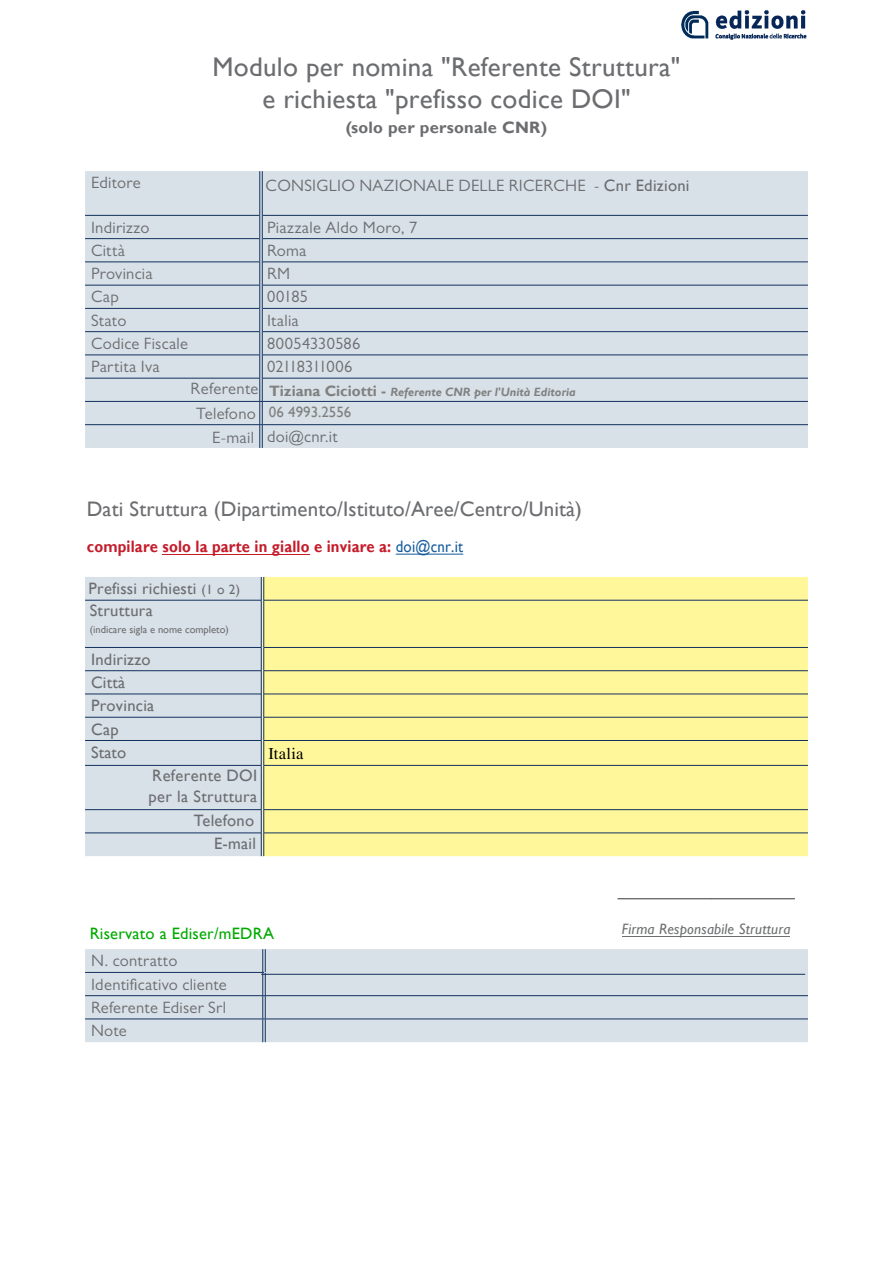
<style>
.page{position:relative;width:893px;height:1263px;background:#fff}
.page>*{position:absolute;margin:0;border:0;box-sizing:border-box;transform-origin:0 0}
.t1{font:27px/32.4px "Gill Sans";letter-spacing:.01em;color:#6c6d70;text-align:center}
.t2{font:21px "Gill Sans";letter-spacing:.005em;color:#6c6d70}
.t3{font:16.5px/23.2px "Gill Sans MT Pro";letter-spacing:.02em;color:#6c6d70;text-align:center}
.t4{font:16.5px/23.2px "Gill Sans";letter-spacing:.015em;color:#6c6d70}
.t5{font:700 16.5px "Gill Sans";letter-spacing:.01em;color:#c51c2b;scale:.9 1}
.t6{font:16.5px "Gill Sans";letter-spacing:.015em;color:#0a0}
.t7{font:700 16.5px "Gill Sans";letter-spacing:.015em;color:#6c6d70}
.t8{font:16.5px "Gill Sans MT Pro";letter-spacing:-.035em;color:#6c6d70}
.t9{font:16.5px "Times";letter-spacing:.025em;color:#000}
.t10{font:italic 15px "Gill Sans";letter-spacing:.015em;color:#6d6f71}
.t11{font:15px "Gill Sans";color:#808080}
.t12{font:italic 700 12px "Gill Sans";color:#808080}
.t13{font:10.5px "Gill Sans";color:#6c6d70}
.s1{font-family:"Minion Pro"}
.s2{font-family:"Gill Sans"}
.s3{font-style:normal;font-size:15px}
.s4{font-weight:400;color:#175d9e}
.s5{font-size:13.5px}
</style>
<div class="page">
<div style="left:85px;top:171px;width:723px;height:277px;background:#d8e1e7"></div>
<hr style="left:85px;top:215px;width:174px;height:1px;background:#12315f">
<hr style="left:262px;top:215px;width:546px;height:1px;background:#12315f">
<hr style="left:262px;top:261px;width:546px;height:1px;background:#12315f">
<hr style="left:262px;top:378px;width:546px;height:1px;background:#12315f">
<hr style="left:85px;top:238px;width:174px;height:1px;background:#12315f">
<hr style="left:262px;top:238px;width:546px;height:1px;background:#12315f">
<hr style="left:85px;top:261px;width:174px;height:1px;background:#12315f">
<hr style="left:85px;top:285px;width:174px;height:1px;background:#12315f">
<hr style="left:262px;top:285px;width:546px;height:1px;background:#12315f">
<hr style="left:85px;top:308px;width:174px;height:1px;background:#12315f">
<hr style="left:262px;top:308px;width:546px;height:1px;background:#12315f">
<hr style="left:85px;top:331px;width:174px;height:1px;background:#12315f">
<hr style="left:262px;top:331px;width:546px;height:1px;background:#12315f">
<hr style="left:85px;top:354px;width:174px;height:1px;background:#12315f">
<hr style="left:262px;top:354px;width:546px;height:1px;background:#12315f">
<hr style="left:85px;top:378px;width:174px;height:1px;background:#12315f">
<hr style="left:85px;top:401px;width:176px;height:1px;background:#12315f">
<hr style="left:259px;top:171px;width:1px;height:44px;background:#12315f">
<hr style="left:262px;top:171px;width:1px;height:44px;background:#12315f">
<svg style="left:259px;top:215px;width:4px;height:233px"></svg>
<hr style="left:261px;top:401px;width:547px;height:1px;background:#12315f">
<hr style="left:85px;top:424px;width:176px;height:1px;background:#12315f">
<hr style="left:261px;top:424px;width:547px;height:1px;background:#12315f">
<hr style="left:396px;top:554px;width:67px;height:1px;background:#175d9e">
<hr style="left:162px;top:554px;width:148px;height:1px;background:#c51c2b">
<div style="left:85px;top:577px;width:176px;height:279px;background:#d8e1e7"></div>
<div style="left:262px;top:577px;width:546px;height:279px;background:#fff79a"></div>
<svg style="left:261px;top:577px;width:3px;height:23px"></svg>
<hr style="left:261px;top:600px;width:1px;height:47px;background:#12315f">
<hr style="left:263px;top:600px;width:1px;height:47px;background:#12315f">
<svg style="left:261px;top:647px;width:3px;height:118px"></svg>
<hr style="left:261px;top:765px;width:1px;height:45px;background:#12315f">
<hr style="left:263px;top:765px;width:1px;height:45px;background:#12315f">
<svg style="left:261px;top:810px;width:3px;height:46px"></svg>
<hr style="left:85px;top:600px;width:176px;height:1px;background:#12315f">
<hr style="left:264px;top:600px;width:544px;height:1px;background:#12315f">
<hr style="left:85px;top:647px;width:176px;height:1px;background:#12315f">
<hr style="left:264px;top:647px;width:544px;height:1px;background:#12315f">
<hr style="left:85px;top:670px;width:176px;height:1px;background:#12315f">
<hr style="left:264px;top:670px;width:544px;height:1px;background:#12315f">
<hr style="left:85px;top:694px;width:176px;height:1px;background:#12315f">
<hr style="left:264px;top:694px;width:544px;height:1px;background:#12315f">
<hr style="left:85px;top:717px;width:176px;height:1px;background:#12315f">
<hr style="left:264px;top:717px;width:544px;height:1px;background:#12315f">
<hr style="left:85px;top:740px;width:176px;height:1px;background:#12315f">
<hr style="left:264px;top:740px;width:544px;height:1px;background:#12315f">
<hr style="left:85px;top:765px;width:176px;height:1px;background:#12315f">
<hr style="left:264px;top:765px;width:544px;height:1px;background:#12315f">
<hr style="left:85px;top:809px;width:176px;height:1px;background:#12315f">
<hr style="left:264px;top:809px;width:544px;height:1px;background:#12315f">
<hr style="left:85px;top:832px;width:176px;height:1px;background:#12315f">
<hr style="left:264px;top:832px;width:544px;height:1px;background:#12315f">
<div style="left:85px;top:949px;width:723px;height:93px;background:#d8e1e7"></div>
<svg style="left:262px;top:949px;width:4px;height:93px"></svg>
<hr style="left:85px;top:972px;width:179px;height:1px;background:#12315f">
<hr style="left:261px;top:974px;width:544px;height:1px;background:#12315f">
<hr style="left:85px;top:995px;width:179px;height:1px;background:#12315f">
<hr style="left:264px;top:995px;width:544px;height:1px;background:#12315f">
<hr style="left:85px;top:1018px;width:179px;height:1px;background:#12315f">
<hr style="left:264px;top:1018px;width:544px;height:1px;background:#12315f">
<hr style="left:622px;top:936px;width:168px;height:1px;background:#6d6f71">
<hr style="left:618px;top:898px;width:176px;height:1px;background:#6d6f71">
<img style="left:681px;top:10px;width:126px;height:30px">
<h1 class="t1" style="left:212px;top:51px;width:469px">Modulo per nomina "Referente Struttura" e richiesta "prefisso codice DOI"</h1>
<p class="t7" style="left:346px;top:117px;width:203px">(solo per personale CNR)</p>
<p class="t3" style="left:91px;top:171px;width:51px">Editore</p>
<p class="t3" style="left:266px;top:173px;width:425px">CONSIGLIO NAZIONALE DELLE RICERCHE <span class="s1">-</span> <span class="s2">Cnr Edizioni</span></p>
<p class="t3" style="left:91px;top:215px;width:60px">Indirizzo</p>
<p class="t3" style="left:267px;top:215px;width:152px">Piazzale Aldo Moro, 7</p>
<p class="t3" style="left:91px;top:239px;width:35px">Città</p>
<p class="t3" style="left:267px;top:239px;width:41px">Roma</p>
<p class="t3" style="left:91px;top:262px;width:63px">Provincia</p>
<p class="t3" style="left:267px;top:262px;width:25px">RM</p>
<p class="t3" style="left:91px;top:285px;width:29px">Cap</p>
<p class="t3" style="left:267px;top:285px;width:43px">00185</p>
<p class="t3" style="left:91px;top:308px;width:37px">Stato</p>
<p class="t3" style="left:267px;top:308px;width:33px">Italia</p>
<p class="t3" style="left:91px;top:332px;width:99px">Codice Fiscale</p>
<p class="t3" style="left:267px;top:332px;width:95px">80054330586</p>
<p class="t3" style="left:91px;top:355px;width:70px">Partita Iva</p>
<p class="t8" style="left:267px;top:357px;width:87px">02118311006</p>
<p class="t3" style="left:191px;top:376px;width:69px;line-height:25px">Referente<br>Telefono</p>
<p class="t3" style="left:212px;top:425px;width:127px">E-mail doi@cnr.it</p>
<p class="t12" style="left:269px;top:385px;width:308px"><span class="s3">Tiziana Ciciotti -</span> Referente CNR per l'Unità Editoria</p>
<p class="t11" style="left:269px;top:403px;width:84px">06 4993.2556</p>
<p class="t2" style="left:87px;top:496px;width:497px">Dati Struttura (Dipartimento/Istituto/Aree/Centro/Unità)</p>
<p class="t5" style="left:87px;top:536px;width:420px">compilare solo la parte in giallo e inviare a: <span class="s4">doi@cnr.it</span></p>
<p class="t4" style="left:89px;top:578px;width:153px;line-height:21.8px">Prefissi richiesti <span class="s5">(1 o 2)<br></span>Struttura</p>
<p class="t13" style="left:90px;top:623px;width:141px">(indicare sigla e nome completo)</p>
<p class="t4" style="left:91px;top:648px;width:65px">Indirizzo<br>Città<br>Provincia<br>Cap<br>Stato</p>
<p class="t9" style="left:268px;top:744px;width:37px">Italia</p>
<p class="t4" style="left:149px;top:766px;width:110px;line-height:21px">Referente DOI per la Struttura</p>
<p class="t4" style="left:194px;top:809px;width:64px;text-align:right">Telefono<br>E-mail</p>
<p class="t6" style="left:90px;top:924px;width:186px">Riservato a Ediser/mEDRA</p>
<p class="t3" style="left:91px;top:949px;width:137px;text-align:left">N. contratto<br>Identificativo cliente<br>Referente Ediser Srl<br>Note</p>
<p class="t10" style="left:622px;top:920px;width:170px">Firma Responsabile Struttura</p>
</div>
